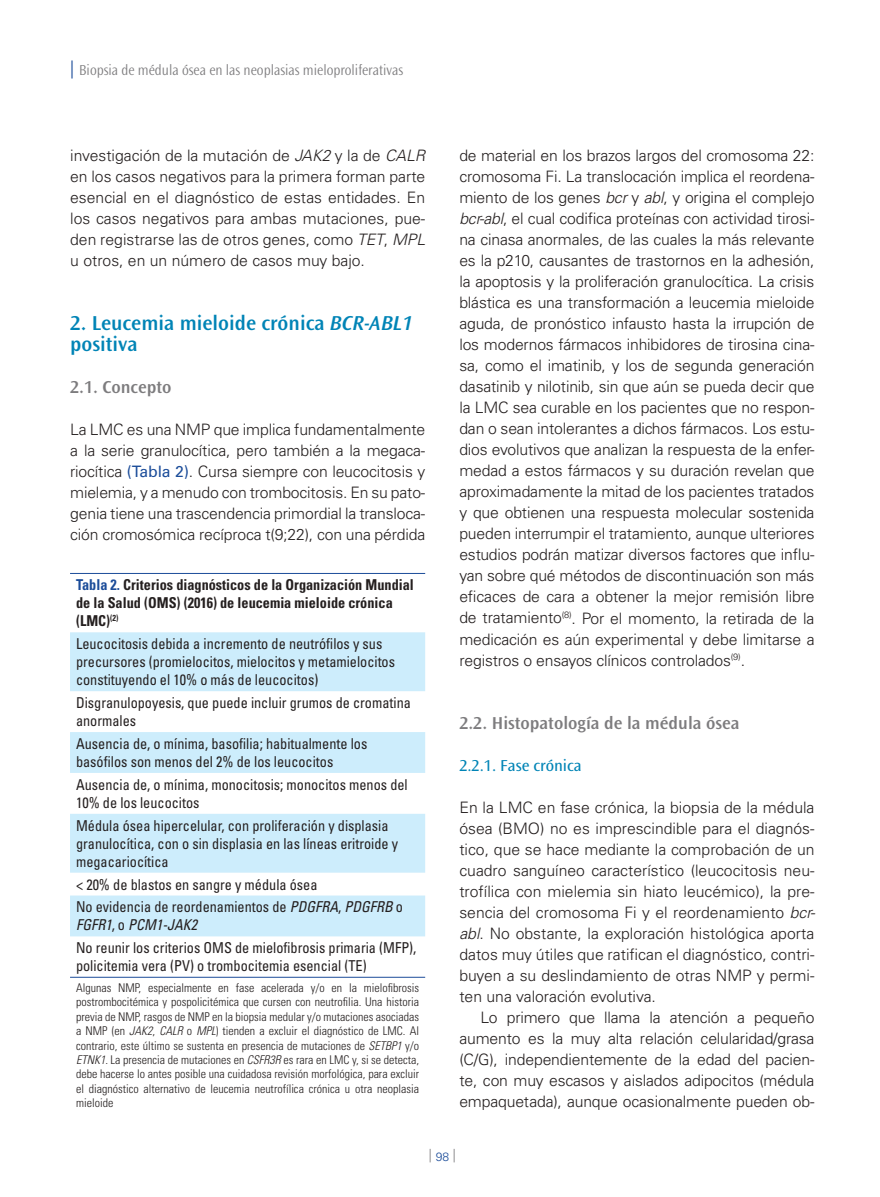
<style>
.page{position:relative;width:880px;height:1197px;background:#fff}
.page>*{position:absolute;margin:0;border:0;box-sizing:border-box;transform-origin:0 0}
.t1{font:600 21px/21px "Ocean Sans Std";color:#0084b6}
.t2{font:600 18px "Ocean Sans Std";color:#7d7c7e}
.t3{font:16.5px "Ocean Sans Std";color:#0084b6}
.t4{font:300 15.75px/21px "Univers LT Std";letter-spacing:-.01em;color:#241f1f;text-align:justify}
.t5{font:condensed 15px/18px "Univers LT Std";color:#241f1f;scale:.95 1}
.t6{font:700 condensed 15px/18px "Univers LT Std";color:#241f1f;scale:.95 1}
.t7{font:300 15px "Ocean Sans Std";color:#7d7c7e;scale:.9 1}
.t8{font:300 13.5px "Univers LT Std";color:#7d7c7e}
.t9{font:300 condensed 12px/14.4px "Univers LT Std";color:#241f1f;text-align:justify}
.s1{font-family:"Univers LT Std";font-size:18px;color:#1b4c99}
.s2{font-style:italic}
.s3{font-weight:400;color:#1b4c99}
.s4{color:#1b4c99}
</style>
<div class="page">
<svg style="left:70px;top:632px;width:355px;height:304px;fill:#cdedfc"></svg>
<hr style="left:70px;top:573px;width:355px;height:1px;background:#1b4c99">
<hr style="left:70px;top:977px;width:355px;height:1px;background:#1b4c99">
<p class="t7" style="left:70px;top:62px;width:372px"><span class="s1">|</span> Biopsia de médula ósea en las neoplasias mieloproliferativas</p>
<p class="t4" style="left:70px;top:145px;width:357px">investigación de la mutación de <span class="s2">JAK2</span> y la de <span class="s2">CALR </span>en los casos negativos para la primera forman parte esencial en el diagnóstico de estas entidades. En los casos negativos para ambas mutaciones, pue&shy;den registrarse las de otros genes, como <span class="s2">TET</span>, <span class="s2">MPL </span>u otros, en un número de casos muy bajo.</p>
<h1 class="t1" style="left:70px;top:312px;width:344px">2. Leucemia mieloide crónica <span class="s2">BCR-ABL1 </span>positiva</h1>
<p class="t2" style="left:70px;top:376px;width:103px">2.1. Concepto</p>
<p class="t4" style="left:70px;top:418px;width:357px">La LMC es una NMP que implica fundamentalmente a la serie granulocítica, pero también a la megaca&shy;riocítica <span class="s3">(Tabla 2)</span>. Cursa siempre con leucocitosis y mielemia, y a menudo con trombocitosis. En su pato&shy;genia tiene una trascendencia primordial la transloca&shy;ción cromosómica recíproca t(9;22), con una pérdida</p>
<p class="t6" style="left:76px;top:576px;width:357px"><span class="s4">Tabla 2.</span> Criterios diagnósticos de la Organización Mundial de la Salud (OMS) (2016) de leucemia mieloide crónica (LMC)<sup>(2)</sup></p>
<p class="t5" style="left:76px;top:635px;width:337px">Leucocitosis debida a incremento de neutrófilos y sus precursores (promielocitos, mielocitos y metamielocitos constituyendo el 10% o más de leucocitos)</p>
<p class="t5" style="left:76px;top:693px;width:354px">Disgranulopoyesis, que puede incluir grumos de cromatina anormales</p>
<p class="t5" style="left:76px;top:734px;width:308px">Ausencia de, o mínima, basofilia; habitualmente los basófilos son menos del 2% de los leucocitos</p>
<p class="t5" style="left:76px;top:775px;width:351px">Ausencia de, o mínima, monocitosis; monocitos menos del<br>10% de los leucocitos</p>
<p class="t5" style="left:76px;top:816px;width:341px">Médula ósea hipercelular, con proliferación y displasia granulocítica, con o sin displasia en las líneas eritroide y megacariocítica</p>
<p class="t5" style="left:76px;top:872px;width:346px;line-height:22.8px">&lt; 20% de blastos en sangre y médula ósea<br>No evidencia de reordenamientos de <span class="s2">PDGFRA</span>, <span class="s2">PDGFRB</span> o</p>
<p class="t5" style="left:76px;top:913px;width:360px;line-height:22.8px"><span class="s2">FGFR1</span>, o <span class="s2">PCM1-JAK2<br></span>No reunir los criterios OMS de mielofibrosis primaria (MFP),</p>
<p class="t5" style="left:76px;top:957px;width:307px">policitemia vera (PV) o trombocitemia esencial (TE)</p>
<p class="t9" style="left:76px;top:980px;width:345px">Algunas NMP, especialmente en fase acelerada y/o en la mielofibrosis postrombocitémica y pospolicitémica que cursen con neutrofilia. Una historia previa de NMP, rasgos de NMP en la biopsia medular y/o mutaciones asociadas a NMP (en <span class="s2">JAK2</span>, <span class="s2">CALR</span> o <span class="s2">MPL</span>) tienden a excluir el diagnóstico de LMC. Al contrario, este último se sustenta en presencia de mutaciones de <span class="s2">SETBP1</span> y/o <span class="s2">ETNK1</span>. La presencia de mutaciones en <span class="s2">CSFR3R</span> es rara en LMC y, si se detecta, debe hacerse lo antes posible una cuidadosa revisión morfológica, para excluir el diagnóstico alternativo de leucemia neutrofílica crónica u otra neoplasia mieloide</p>
<p class="t4" style="left:459px;top:145px;width:357px">de material en los brazos largos del cromosoma 22: cromosoma Fi. La translocación implica el reordena&shy;miento de los genes <span class="s2">bcr</span> y <span class="s2">abl</span>, y origina el complejo <span class="s2">bcr-abl</span>, el cual codifica proteínas con actividad tirosi&shy;na cinasa anormales, de las cuales la más relevante es la p210, causantes de trastornos en la adhesión, la apoptosis y la proliferación granulocítica. La crisis blástica es una transformación a leucemia mieloide aguda, de pronóstico infausto hasta la irrupción de los modernos fármacos inhibidores de tirosina cina&shy;sa, como el imatinib, y los de segunda generación dasatinib y nilotinib, sin que aún se pueda decir que la LMC sea curable en los pacientes que no respon&shy;dan o sean intolerantes a dichos fármacos. Los estu&shy;dios evolutivos que analizan la respuesta de la enfer&shy;medad a estos fármacos y su duración revelan que aproximadamente la mitad de los pacientes tratados y que obtienen una respuesta molecular sostenida pueden interrumpir el tratamiento, aunque ulteriores estudios podrán matizar diversos factores que influ&shy;yan sobre qué métodos de discontinuación son más eficaces de cara a obtener la mejor remisión libre de tratamiento<sup>(8)</sup>. Por el momento, la retirada de la medicación es aún experimental y debe limitarse a registros o ensayos clínicos controlados<sup>(9)</sup>.</p>
<p class="t2" style="left:459px;top:712px;width:282px">2.2. Histopatología de la médula ósea</p>
<p class="t3" style="left:459px;top:756px;width:124px">2.2.1. Fase crónica</p>
<p class="t4" style="left:459px;top:796px;width:357px">En la LMC en fase crónica, la biopsia de la médula ósea (BMO) no es imprescindible para el diagnós&shy;tico, que se hace mediante la comprobación de un cuadro sanguíneo característico (leucocitosis neu&shy;trofílica con mielemia sin hiato leucémico), la pre&shy;sencia del cromosoma Fi y el reordenamiento <span class="s2">bcr&shy;abl</span>. No obstante, la exploración histológica aporta datos muy útiles que ratifican el diagnóstico, contri&shy;buyen a su deslindamiento de otras NMP y permi&shy;ten una valoración evolutiva.</p>
<p class="t4" style="left:459px;top:1006px;width:357px;text-indent:21px">Lo primero que llama la atención a pequeño aumento es la muy alta relación celularidad/grasa (C/G), independientemente de la edad del pacien&shy;te, con muy escasos y aislados adipocitos (médula empaquetada), aunque ocasionalmente pueden ob-</p>
<p class="t8" style="left:429px;top:1146px;width:28px">|<sub>98</sub>|</p>
</div>
